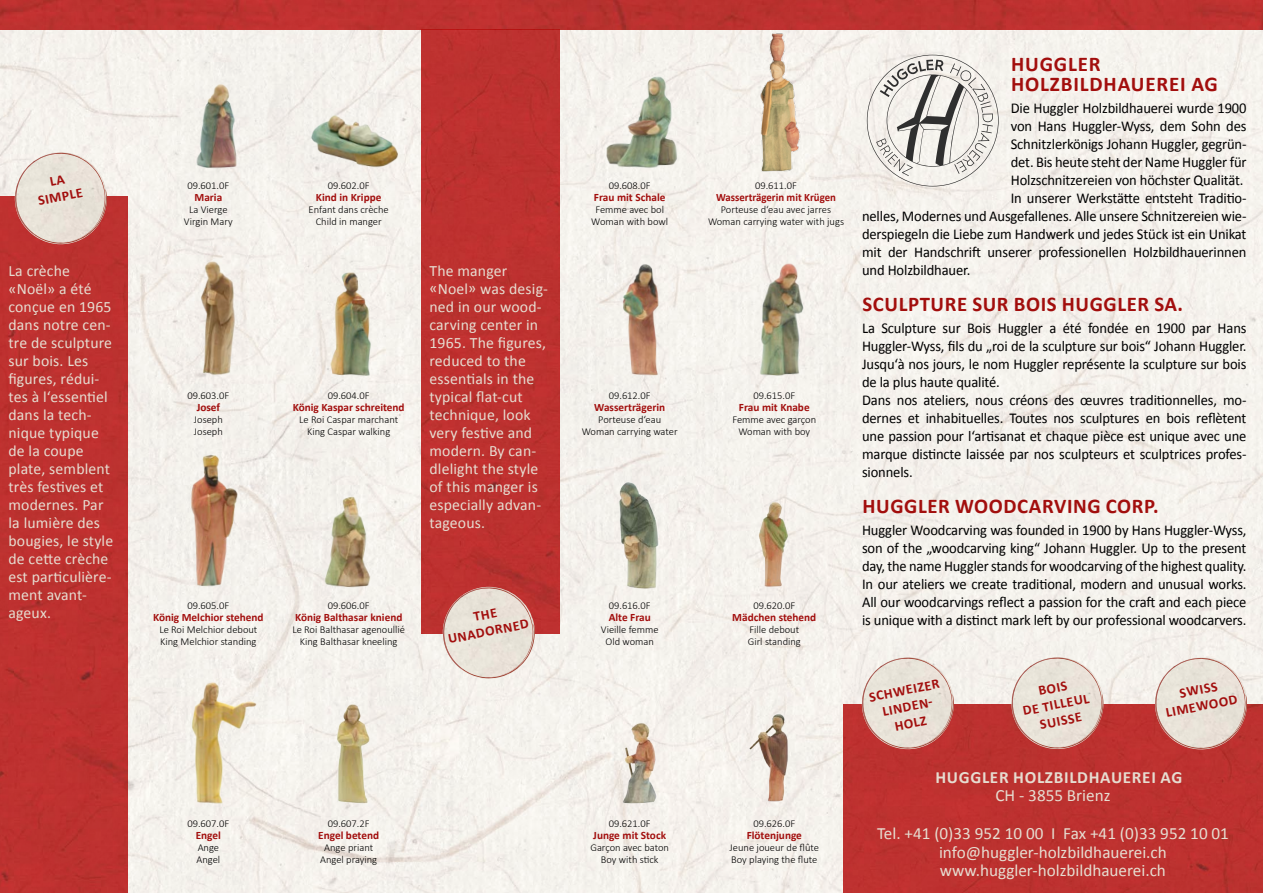
<style>
.page{position:relative;width:1263px;height:893px;background:#fff}
.page>*{position:absolute;margin:0;border:0;box-sizing:border-box;transform-origin:0 0}
.t1{font:700 21px/19.5px "Calibri";letter-spacing:.03em;color:#a20e0d}
.t2{font:17.1px/37.5px "Calibri";color:#e6ddd1;text-align:center}
.t3{font:700 17.1px "Calibri";letter-spacing:.04em;color:#e6ddd1}
.t4{font:15.75px/18px "Calibri";letter-spacing:.01em;color:#e6ddd1}
.t5{font:15px/18px "Calibri";letter-spacing:-.01em;color:#000}
.t6{font:700 13.95px/16.8px "Calibri";color:#a20e0d;text-align:center}
.t7{font:700 11.25px "Calibri";color:#a20e0d}
.t8{font:700 11.25px "Calibri";color:#a20e0d;scale:.96 1}
.t9{font:300 10.5px/12px "Calibri";color:#000;text-align:center}
</style>
<div class="page">
<div style="left:0;top:30px;width:1263px;height:863px;background:#f5f2ec"></div>
<img style="left:0;top:0;width:1263px;height:30px">
<img style="left:139px;top:671px;width:139px;height:139px">
<div style="left:0;top:197px;width:128px;height:696px;background:#bd312f"></div>
<div style="left:421px;top:30px;width:139px;height:604px;background:#bd312f"></div>
<img style="left:11px;top:152px;width:100px;height:96px">
<svg style="left:15px;top:153px;width:92px;height:91px;background:#e2cbc2"></svg>
<img style="left:439px;top:587px;width:100px;height:96px">
<svg style="left:443px;top:587px;width:92px;height:91px;background:#e2cbc2"></svg>
<img style="left:296px;top:67px;width:113px;height:113px">
<img style="left:706px;top:21px;width:153px;height:159px">
<img style="left:573px;top:251px;width:134px;height:134px">
<img style="left:170px;top:77px;width:98px;height:97px">
<img style="left:578px;top:50px;width:127px;height:128px">
<img style="left:711px;top:253px;width:135px;height:136px">
<img style="left:142px;top:246px;width:143px;height:144px">
<img style="left:570px;top:464px;width:136px;height:136px">
<img style="left:289px;top:262px;width:126px;height:127px">
<img style="left:716px;top:478px;width:119px;height:118px">
<img style="left:131px;top:439px;width:161px;height:161px">
<img style="left:576px;top:687px;width:122px;height:122px">
<img style="left:289px;top:476px;width:120px;height:120px">
<img style="left:706px;top:676px;width:133px;height:133px">
<img style="left:296px;top:697px;width:109px;height:109px">
<svg style="left:867px;top:55px;width:132px;height:131px;background:#d6d3ce"></svg>
<div style="left:843px;top:704px;width:420px;height:189px;background:#bd312f"></div>
<img style="left:1151px;top:657px;width:100px;height:96px">
<svg style="left:1155px;top:658px;width:92px;height:91px;background:#e2ccc3"></svg>
<img style="left:1007px;top:657px;width:100px;height:96px">
<svg style="left:1011px;top:657px;width:92px;height:92px;background:#e2cbc2"></svg>
<img style="left:858px;top:657px;width:100px;height:96px">
<svg style="left:862px;top:658px;width:92px;height:91px;background:#e2cbc2"></svg>
<p class="t6" style="left:33px;top:176px;width:47px;rotate:-11deg">LA<br>SIMPLE</p>
<p class="t4" style="left:9px;top:261px;width:106px">La crèche «Noël» a été conçue en 1965 dans notre cen&shy;tre de sculpture sur bois. Les figures, rédui&shy;tes à l‘essentiel dans la tech&shy;nique typique de la coupe plate, semblent très festives et modernes. Par la lumière des bougies, le style de cette crèche est particulière&shy;ment avant&shy;ageux.</p>
<p class="t9" style="left:187px;top:179px;width:43px">09.601.0F</p>
<p class="t7" style="left:194px;top:190px;width:29px">Maria</p>
<p class="t9" style="left:184px;top:203px;width:50px">La Vierge<br>Virgin Mary</p>
<p class="t9" style="left:187px;top:389px;width:43px">09.603.0F</p>
<p class="t7" style="left:197px;top:400px;width:25px">Josef</p>
<p class="t9" style="left:194px;top:413px;width:30px;text-align:left">Joseph<br>Joseph</p>
<p class="t9" style="left:187px;top:599px;width:43px">09.605.0F</p>
<p class="t7" style="left:153px;top:610px;width:112px">König Melchior stehend</p>
<p class="t9" style="left:159px;top:623px;width:100px;text-align:left">Le Roi Melchior debout<br>King Melchior standing</p>
<p class="t9" style="left:328px;top:179px;width:43px">09.602.0F</p>
<p class="t7" style="left:316px;top:190px;width:67px">Kind in Krippe</p>
<p class="t9" style="left:309px;top:203px;width:82px">Enfant dans crèche<br>Child in manger</p>
<p class="t9" style="left:328px;top:389px;width:43px">09.604.0F</p>
<p class="t7" style="left:293px;top:400px;width:113px">König Kaspar schreitend</p>
<p class="t9" style="left:299px;top:413px;width:100px">Le Roi Caspar marchant<br>King Caspar walking</p>
<p class="t4" style="left:429px;top:261px;width:120px">The manger «Noel» was desig&shy;ned in our wood&shy;carving center in<br>1965. The figures, reduced to the essentials in the typical flat-cut technique, look very festive and modern. By can&shy;dlelight the style of this manger is especially advan&shy;tageous.</p>
<p class="t9" style="left:328px;top:599px;width:43px">09.606.0F</p>
<p class="t7" style="left:295px;top:610px;width:109px">König Balthasar kniend</p>
<p class="t9" style="left:292px;top:623px;width:114px">Le Roi Balthasar agenoullié<br>King Balthasar kneeling</p>
<p class="t6" style="left:443px;top:614px;width:83px;rotate:-11deg">THE<br>UNADORNED</p>
<p class="t9" style="left:187px;top:817px;width:43px">09.607.0F</p>
<p class="t7" style="left:196px;top:828px;width:27px">Engel</p>
<p class="t9" style="left:196px;top:841px;width:25px;text-align:left">Ange<br>Angel</p>
<p class="t9" style="left:328px;top:817px;width:43px">09.607.2F</p>
<p class="t7" style="left:318px;top:828px;width:62px">Engel betend</p>
<p class="t9" style="left:320px;top:841px;width:59px">Ange priant<br>Angel praying</p>
<p class="t9" style="left:609px;top:179px;width:43px">09.608.0F</p>
<p class="t7" style="left:594px;top:190px;width:73px">Frau mit Schale</p>
<p class="t9" style="left:591px;top:203px;width:78px">Femme avec bol<br>Woman with bowl</p>
<p class="t9" style="left:609px;top:389px;width:43px">09.612.0F</p>
<p class="t7" style="left:594px;top:400px;width:72px">Wasserträgerin</p>
<p class="t9" style="left:582px;top:413px;width:97px">Porteuse d‘eau<br>Woman carrying water</p>
<p class="t9" style="left:609px;top:599px;width:43px">09.616.0F</p>
<p class="t7" style="left:609px;top:610px;width:44px">Alte Frau</p>
<p class="t9" style="left:601px;top:623px;width:59px">Vieille femme<br>Old woman</p>
<p class="t9" style="left:609px;top:817px;width:43px">09.621.0F</p>
<p class="t7" style="left:593px;top:828px;width:74px">Junge mit Stock</p>
<p class="t9" style="left:590px;top:841px;width:80px">Garçon avec baton<br>Boy with stick</p>
<p class="t9" style="left:755px;top:179px;width:43px">09.611.0F</p>
<p class="t8" style="left:716px;top:190px;width:126px">Wasserträgerin mit Krügen</p>
<p class="t9" style="left:708px;top:203px;width:138px">Porteuse d‘eau avec jarres<br>Woman carrying water with jugs</p>
<p class="t9" style="left:753px;top:389px;width:43px">09.615.0F</p>
<p class="t7" style="left:739px;top:400px;width:72px">Frau mit Knabe</p>
<p class="t9" style="left:732px;top:413px;width:85px">Femme avec garçon<br>Woman with boy</p>
<p class="t9" style="left:753px;top:599px;width:43px">09.620.0F</p>
<p class="t7" style="left:732px;top:610px;width:85px">Mädchen stehend</p>
<p class="t9" style="left:748px;top:623px;width:55px;text-align:left">Fille debout<br>Girl standing</p>
<p class="t9" style="left:753px;top:817px;width:43px">09.626.0F</p>
<p class="t7" style="left:747px;top:828px;width:57px">Flötenjunge</p>
<p class="t9" style="left:730px;top:841px;width:91px;text-align:left">Jeune joueur de flûte<br>Boy playing the flute</p>
<h1 class="t1" style="left:1011px;top:55px;width:208px">HUGGLER<br>HOLZBILDHAUEREI AG</h1>
<p class="t5" style="left:1011px;top:99px;width:237px">Die Huggler Holzbildhauerei wurde 1900</p>
<p class="t5" style="left:1011px;top:117px;width:237px">von Hans Huggler-Wyss, dem Sohn des</p>
<p class="t5" style="left:1011px;top:135px;width:237px">Schnitzlerkönigs Johann Huggler, gegrün-</p>
<p class="t5" style="left:1011px;top:153px;width:237px">det. Bis heute steht der Name Huggler für</p>
<p class="t5" style="left:1011px;top:171px;width:234px">Holzschnitzereien von höchster Qualität.</p>
<p class="t5" style="left:1011px;top:189px;width:237px">In unserer Werkstätte entsteht Traditio-</p>
<p class="t5" style="left:862px;top:207px;width:386px">nelles, Modernes und Ausgefallenes. Alle unsere Schnitzereien wie-</p>
<p class="t5" style="left:862px;top:225px;width:386px">derspiegeln die Liebe zum Handwerk und jedes Stück ist ein Unikat</p>
<p class="t5" style="left:862px;top:243px;width:386px">mit der Handschrift unserer professionellen Holzbildhauerinnen</p>
<p class="t5" style="left:862px;top:261px;width:110px">und Holzbildhauer.</p>
<h1 class="t1" style="left:862px;top:294px;width:322px">SCULPTURE SUR BOIS HUGGLER SA.</h1>
<p class="t5" style="left:862px;top:319px;width:386px">La Sculpture sur Bois Huggler a été fondée en 1900 par Hans Huggler-Wyss, fils du „roi de la sculpture sur bois“ Johann Huggler.<br>Jusqu‘à nos jours, le nom Huggler représente la sculpture sur bois de la plus haute qualité.<br>Dans nos ateliers, nous créons des œuvres traditionnelles, mo&shy;dernes et inhabituelles. Toutes nos sculptures en bois reflètent une passion pour l‘artisanat et chaque pièce est unique avec une marque distincte laissée par nos sculpteurs et sculptrices profes&shy;sionnels.</p>
<h1 class="t1" style="left:862px;top:496px;width:298px">HUGGLER WOODCARVING CORP.</h1>
<p class="t5" style="left:862px;top:521px;width:386px;text-align:justify">Huggler Woodcarving was founded in 1900 by Hans Huggler-Wyss, son of the „woodcarving king“ Johann Huggler. Up to the present day, the name Huggler stands for woodcarving of the highest quality.<br>In our ateliers we create traditional, modern and unusual works.<br>All our woodcarvings reflect a passion for the craft and each piece is unique with a distinct mark left by our professional woodcarvers.</p>
<p class="t6" style="left:867px;top:689px;width:73px;rotate:-11deg">SCHWEIZER</p>
<p class="t6" style="left:881px;top:703px;width:62px;rotate:-11deg">LINDEN-</p>
<p class="t6" style="left:893px;top:718px;width:34px;rotate:-11deg">HOLZ</p>
<p class="t6" style="left:1018px;top:686px;width:69px;rotate:-11deg">BOIS<br>DE TILLEUL<br>SUISSE</p>
<p class="t6" style="left:1161px;top:688px;width:74px;rotate:-11deg">SWISS<br>LIMEWOOD</p>
<p class="t3" style="left:935px;top:766px;width:248px">HUGGLER HOLZBILDHAUEREI AG</p>
<p class="t2" style="left:877px;top:777px;width:353px">CH - 3855 Brienz<br>Tel. +41 (0)33 952 10 00 I Fax +41 (0)33 952 10 01</p>
<p class="t2" style="left:939px;top:843px;width:229px;line-height:18.8px;text-align:left">info@huggler-holzbildhauerei.ch www.huggler-holzbildhauerei.ch</p>
</div>
